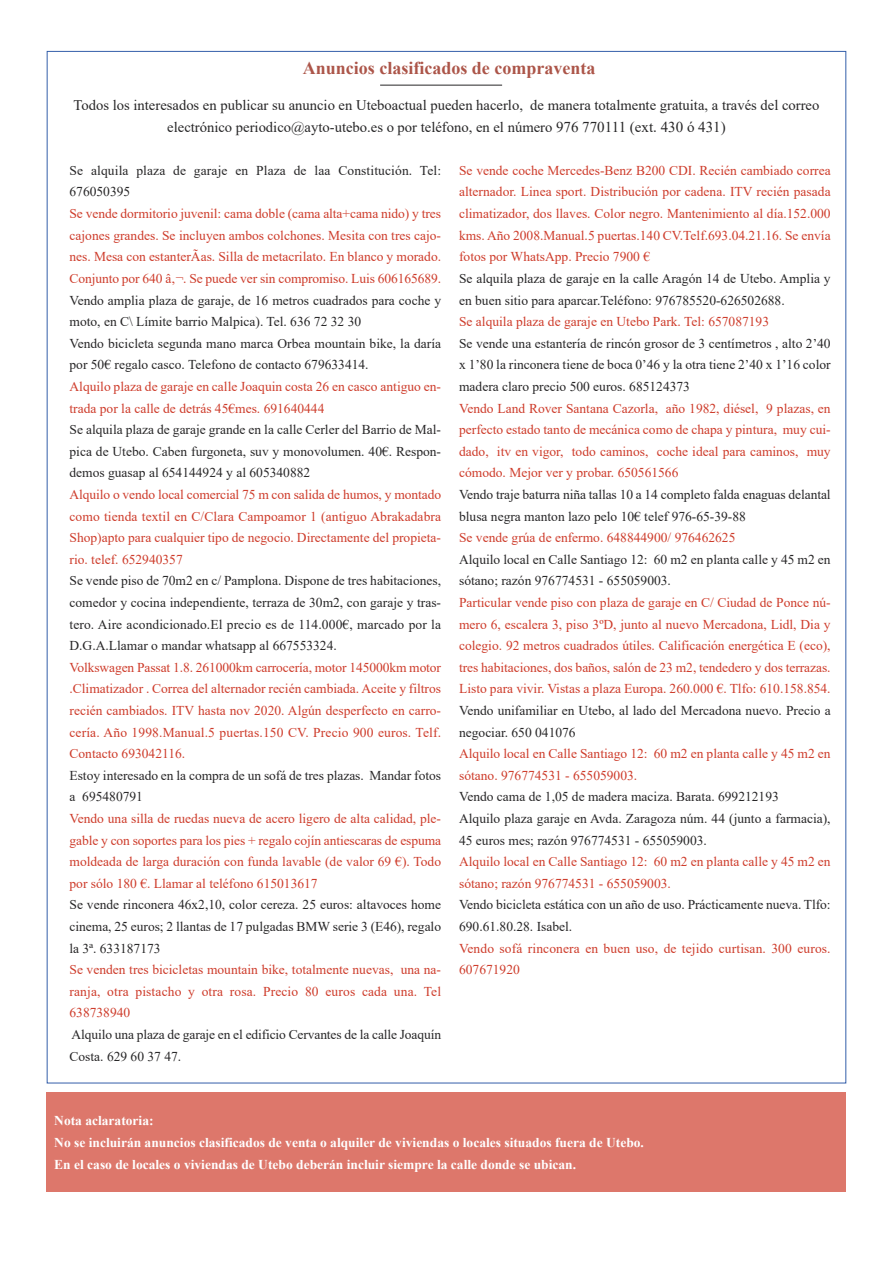
<style>
.page{position:relative;width:893px;height:1263px;background:#fff}
.page>*{position:absolute;margin:0;border:0;box-sizing:border-box;transform-origin:0 0}
.t1{font:700 18px "Times New Roman";color:#ac5549}
.t2{font:14.7px/21.6px "Times New Roman";color:#272627;text-align:center}
.t3{font:13.5px/21.6px "Times New Roman";color:#ce3c2b;text-align:justify}
.t4{font:13.5px/21.6px "Times New Roman";color:#272627}
.t5{font:700 13.5px/21.6px "Times New Roman";color:#fff}
.s1{font-size:15px}
</style>
<div class="page">
<hr style="left:380px;top:85px;width:122px;height:1px;background:#272627">
<div style="left:47px;top:1092px;width:799px;height:99px;background:#dd776b"></div>
<h1 class="t1" style="left:303px;top:58px;width:294px">anuncios clasificados de compraventa</h1>
<p class="t2" style="left:74px;top:94px;width:747px">Todos los interesados en publicar su anuncio en Uteboactual pueden hacerlo, de manera totalmente gratuita, a través del correo electrónico periodico@ayto-utebo.es o por teléfono, en el número <span class="s1">976 770111 (ext. 430 ó 431)</span></p>
<p class="t4" style="left:70px;top:160px;width:373px">Se alquila plaza de garaje en Plaza de laa Constitución. Tel:<br>676050395</p>
<p class="t3" style="left:70px;top:203px;width:373px">Se vende dormitorio juvenil: cama doble (cama alta+cama nido) y tres cajones grandes. Se incluyen ambos colchones. Mesita con tres cajo&shy;nes. Mesa con estanterÃas. Silla de metacrilato. En blanco y morado.<br>Conjunto por 640 â‚¬. Se puede ver sin compromiso. Luis 606165689.</p>
<p class="t4" style="left:70px;top:289px;width:373px">Vendo amplia plaza de garaje, de 16 metros cuadrados para coche y moto, en C\ Límite barrio Malpica). Tel. 636 72 32 30<br>Vendo bicicleta segunda mano marca Orbea mountain bike, la daría por 50€ regalo casco. Telefono de contacto 679633414.</p>
<p class="t3" style="left:70px;top:376px;width:373px">Alquilo plaza de garaje en calle Joaquin costa 26 en casco antiguo en&shy;trada por la calle de detrás 45€mes. 691640444</p>
<p class="t4" style="left:70px;top:419px;width:373px;text-align:justify">Se alquila plaza de garaje grande en la calle Cerler del Barrio de Mal&shy;pica de Utebo. Caben furgoneta, suv y monovolumen. 40€. respon&shy;demos guasap al 654144924 y al 605340882</p>
<p class="t3" style="left:70px;top:484px;width:373px">Alquilo o vendo local comercial 75 m con salida de humos, y montado como tienda textil en C/Clara Campoamor 1 (antiguo Abrakadabra Shop)apto para cualquier tipo de negocio. Directamente del propieta&shy;rio. telef. 652940357</p>
<p class="t4" style="left:70px;top:570px;width:373px;text-align:justify">Se vende piso de 70m2 en c/ Pamplona. Dispone de tres habitaciones, comedor y cocina independiente, terraza de 30m2, con garaje y tras&shy;tero. Aire acondicionado.El precio es de 114.000€, marcado por la D.G.A.Llamar o mandar whatsapp al 667553324.</p>
<p class="t3" style="left:70px;top:656px;width:373px">Volkswagen Passat 1.8. 261000km carrocería, motor 145000km motor .Climatizador . Correa del alternador recién cambiada. Aceite y filtros recién cambiados. ITV hasta nov 2020. Algún desperfecto en carro&shy;cería. Año 1998.Manual.5 puertas.150 CV. Precio 900 euros. Telf.<br>Contacto 693042116.</p>
<p class="t4" style="left:70px;top:764px;width:373px">Estoy interesado en la compra de un sofá de tres plazas. Mandar fotos a 695480791</p>
<p class="t3" style="left:70px;top:808px;width:373px">Vendo una silla de ruedas nueva de acero ligero de alta calidad, ple&shy;gable y con soportes para los pies + regalo cojín antiescaras de espuma moldeada de larga duración con funda lavable (de valor 69 €). Todo por sólo 180 €. Llamar al teléfono 615013617</p>
<p class="t4" style="left:69px;top:894px;width:373px;text-align:justify">Se vende rinconera 46x2,10, color cereza. 25 euros: altavoces home cinema, 25 euros; 2 llantas de 17 pulgadas BMW serie 3 (E46), regalo la 3ª. 633187173</p>
<p class="t3" style="left:69px;top:959px;width:373px">Se venden tres bicicletas mountain bike, totalmente nuevas, una na&shy;ranja, otra pistacho y otra rosa. Precio 80 euros cada una. Tel 638738940</p>
<p class="t4" style="left:69px;top:1024px;width:373px">Alquilo una plaza de garaje en el edificio Cervantes de la calle Joaquín<br>Costa. 629 60 37 47.</p>
<p class="t3" style="left:459px;top:160px;width:373px">Se vende coche Mercedes-Benz B200 CDI. recién cambiado correa alternador. Linea sport. Distribución por cadena. ITV recién pasada climatizador, dos llaves. Color negro. Mantenimiento al día.152.000 kms. Año 2008.Manual.5 puertas.140 CV.Telf.693.04.21.16. Se envía fotos por WhatsApp. Precio 7900 €</p>
<p class="t4" style="left:459px;top:268px;width:373px">Se alquila plaza de garaje en la calle Aragón 14 de Utebo. Amplia y en buen sitio para aparcar.Teléfono: 976785520-626502688.</p>
<p class="t3" style="left:459px;top:311px;width:311px">Se alquila plaza de garaje en Utebo Park. Tel: 657087193</p>
<p class="t4" style="left:459px;top:332px;width:373px;text-align:justify">Se vende una estantería de rincón grosor de 3 centímetros , alto 2’40 x 1’80 la rinconera tiene de boca 0’46 y la otra tiene 2’40 x 1’16 color madera claro precio 500 euros. 685124373</p>
<p class="t3" style="left:459px;top:397px;width:373px">Vendo Land rover Santana Cazorla, año 1982, diésel, 9 plazas, en perfecto estado tanto de mecánica como de chapa y pintura, muy cui&shy;dado, itv en vigor, todo caminos, coche ideal para caminos, muy cómodo. Mejor ver y probar. 650561566</p>
<p class="t4" style="left:459px;top:484px;width:373px">Vendo traje baturra niña tallas 10 a 14 completo falda enaguas delantal blusa negra manton lazo pelo 10€ telef 976-65-39-88</p>
<p class="t3" style="left:459px;top:527px;width:278px">Se vende grúa de enfermo. 648844900/ 976462625</p>
<p class="t4" style="left:459px;top:548px;width:373px">Alquilo local en Calle Santiago 12: 60 m2 en planta calle y 45 m2 en sótano; razón 976774531 - 655059003.</p>
<p class="t3" style="left:459px;top:592px;width:373px">Particular vende piso con plaza de garaje en C/ Ciudad de Ponce nú&shy;mero 6, escalera 3, piso 3ºD, junto al nuevo Mercadona, Lidl, Dia y colegio. 92 metros cuadrados útiles. Calificación energética E (eco), tres habitaciones, dos baños, salón de 23 m2, tendedero y dos terrazas.<br>Listo para vivir. Vistas a plaza Europa. 260.000 €. Tlfo: 610.158.854.</p>
<p class="t4" style="left:459px;top:700px;width:373px">Vendo unifamiliar en Utebo, al lado del Mercadona nuevo. Precio a negociar. 650 041076</p>
<p class="t3" style="left:459px;top:743px;width:373px">Alquilo local en Calle Santiago 12: 60 m2 en planta calle y 45 m2 en sótano. 976774531 - 655059003.</p>
<p class="t4" style="left:459px;top:786px;width:373px">Vendo cama de 1,05 de madera maciza. Barata. 699212193<br>Alquilo plaza garaje en Avda. Zaragoza núm. 44 (junto a farmacia),<br>45 euros mes; razón 976774531 - 655059003.</p>
<p class="t3" style="left:459px;top:851px;width:373px">Alquilo local en Calle Santiago 12: 60 m2 en planta calle y 45 m2 en sótano; razón 976774531 - 655059003.</p>
<p class="t4" style="left:459px;top:894px;width:373px">Vendo bicicleta estática con un año de uso. Prácticamente nueva. Tlfo:<br>690.61.80.28. Isabel.</p>
<p class="t3" style="left:459px;top:937px;width:373px">Vendo sofá rinconera en buen uso, de tejido curtisan. 300 euros.<br>607671920</p>
<p class="t5" style="left:54px;top:1110px;width:591px">nota aclaratoria:<br>no se incluirán anuncios clasificados de venta o alquiler de viviendas o locales situados fuera de utebo. en el caso de locales o viviendas de utebo deberán incluir siempre la calle donde se ubican.</p>
</div>
